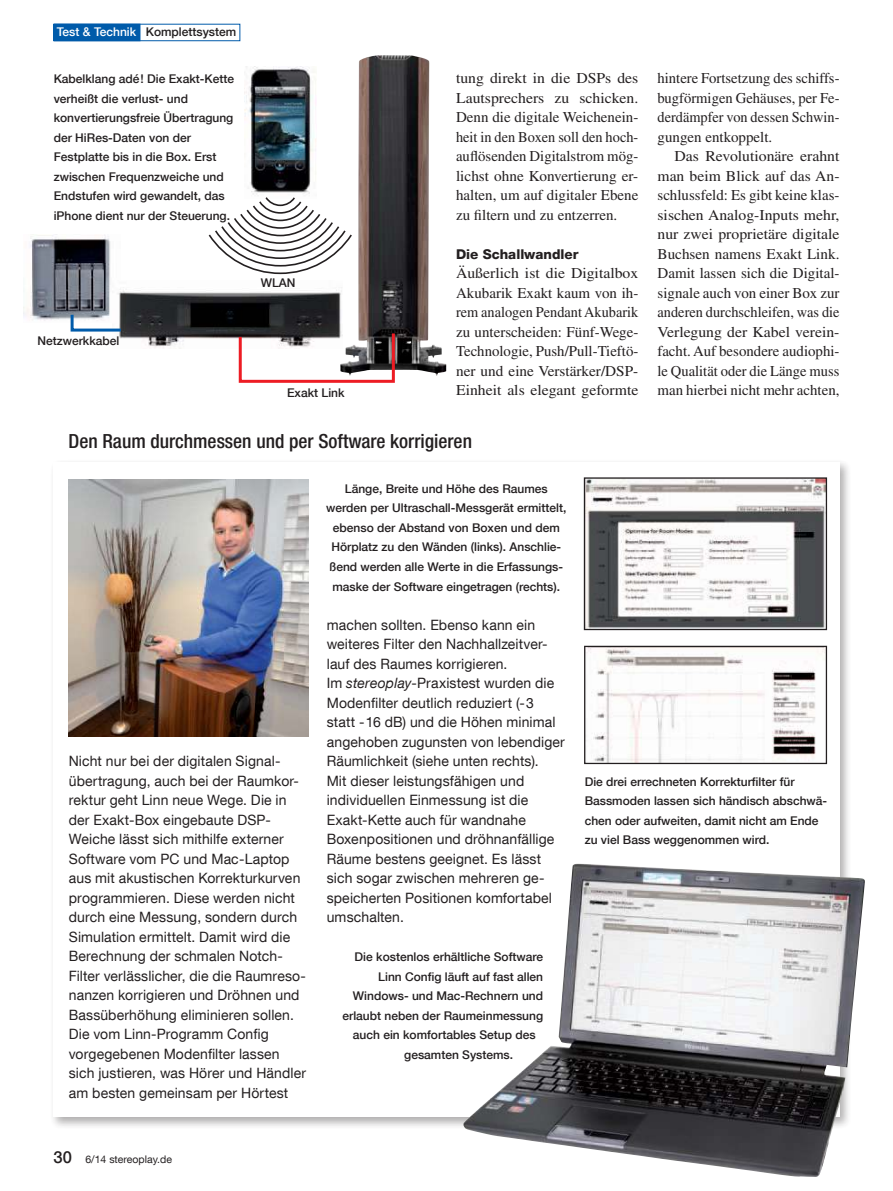
<style>
.page{position:relative;width:893px;height:1191px;background:#fff}
.page>*{position:absolute;margin:0;border:0;box-sizing:border-box;transform-origin:0 0}
.t1{font:500 condensed 19.5px "Helvetica Neue LT Com";color:#231f20}
.t2{font:15px/19.5px "Times LT Std";color:#231f20;text-align:justify;scale:1.05 1}
.t3{font:15px/19.5px "Times LT Std";color:#231f20;text-align:justify}
.t4{font:14.25px/19.5px "Helvetica Neue LT Com";letter-spacing:.01em;color:#231f20}
.t5{font:800 13.5px "Helvetica Neue LT Com";color:#231f20}
.t6{font:500 12px/19.5px "Helvetica Neue LT Com";color:#231f20}
.t7{font:10.5px "Helvetica Neue LT Com";color:#231f20}
.s1{color:#fff}
.s2{font-weight:500;font-size:16.5px}
.s3{font-style:italic}
</style>
<div class="page">
<div style="left:49px;top:458px;width:803px;height:671px;background:#231f20;opacity:.75"></div>
<div style="left:53px;top:462px;width:786px;height:655px;background:#fff"></div>
<img style="left:69px;top:479px;width:240px;height:258px">
<img style="left:463px;top:863px;width:402px;height:314px">
<img style="left:586px;top:479px;width:239px;height:149px">
<div style="left:584px;top:477px;width:243px;height:153px;border:1px solid #231f20"></div>
<img style="left:586px;top:648px;width:239px;height:114px">
<div style="left:584px;top:646px;width:243px;height:118px;border:1px solid #231f20"></div>
<img style="left:358px;top:55px;width:88px;height:321px">
<img style="left:23px;top:235px;width:88px;height:86px">
<img style="left:245px;top:67px;width:71px;height:128px">
<img style="left:117px;top:287px;width:225px;height:62px">
<svg style="left:69px;top:312px;width:55px;height:21px"></svg>
<svg style="left:237px;top:330px;width:159px;height:53px"></svg>
<svg style="left:208px;top:197px;width:144px;height:78px"></svg>
<div style="left:54px;top:24px;width:186px;height:17px;border:1px solid #005baa"></div>
<div style="left:54px;top:24px;width:86px;height:17px;background:#005baa"></div>
<p class="t6" style="left:57px;top:23px;width:181px"><span class="s1">Test &amp; Technik</span> Komplettsystem</p>
<p class="t6" style="left:54px;top:70px;width:182px">Kabelklang adé! Die Exakt-Kette verheißt die verlust- und konvertierungsfreie Übertragung der HiRes-Daten von der<br>Festplatte bis in die Box. Erst zwischen Frequenzweiche und<br>Endstufen wird gewandelt, das iPhone dient nur der Steuerung.</p>
<p class="t6" style="left:37px;top:332px;width:84px">Netzwerkkabel</p>
<p class="t6" style="left:261px;top:274px;width:36px">WLAN</p>
<p class="t6" style="left:287px;top:384px;width:59px">Exakt Link</p>
<p class="t2" style="left:456px;top:69px;width:175px">tung direkt in die DSPs des Lautsprechers zu schicken.<br>Denn die digitale Weichenein&shy;heit in den Boxen soll den hoch&shy;auflösenden Digitalstrom mög&shy;lichst ohne Konvertierung er&shy;halten, um auf digitaler Ebene zu filtern und zu entzerren.</p>
<p class="t5" style="left:456px;top:246px;width:124px">Die Schallwandler</p>
<p class="t2" style="left:456px;top:264px;width:175px">Äußerlich ist die Digitalbox Akubarik Exakt kaum von ih&shy;rem analogen Pendant Akubarik zu unterscheiden: Fünf-Wege-Technologie, Push/Pull-Tieftö&shy;ner und eine Verstärker/DSP-Einheit als elegant geformte</p>
<h1 class="t1" style="left:69px;top:434px;width:405px">Den Raum durchmessen und per Software korrigieren</h1>
<p class="t6" style="left:326px;top:480px;width:242px;text-align:center">Länge, Breite und Höhe des Raumes werden per Ultraschall-Messgerät ermittelt, ebenso der Abstand von Boxen und dem Hörplatz zu den Wänden (links). Anschlie&shy;ßend werden alle Werte in die Erfassungs&shy;maske der Software eingetragen (rechts).</p>
<p class="t3" style="left:657px;top:69px;width:184px">hintere Fortsetzung des schiffs&shy;bugförmigen Gehäuses, per Fe&shy;derdämpfer von dessen Schwin&shy;gungen entkoppelt.</p>
<p class="t2" style="left:657px;top:147px;width:175px;text-indent:17px">Das Revolutionäre erahnt man beim Blick auf das An&shy;schlussfeld: Es gibt keine klas&shy;sischen Analog-Inputs mehr, nur zwei proprietäre digitale Buchsen namens Exakt Link.<br>Damit lassen sich die Digital&shy;signale auch von einer Box zur anderen durchschleifen, was die Verlegung der Kabel verein&shy;facht. Auf besondere audiophi&shy;le Qualität oder die Länge muss man hierbei nicht mehr achten,</p>
<p class="t4" style="left:69px;top:752px;width:239px">Nicht nur bei der digitalen Signal&shy;übertragung, auch bei der Raumkor&shy;rektur geht Linn neue Wege. Die in der Exakt-Box eingebaute DSP-Weiche lässt sich mithilfe externer Software vom PC und Mac-Laptop aus mit akustischen Korrekturkurven programmieren. Diese werden nicht durch eine Messung, sondern durch Simulation ermittelt. Damit wird die Berechnung der schmalen Notch-Filter verlässlicher, die die Raumreso&shy;nanzen korrigieren und Dröhnen und Bassüberhöhung eliminieren sollen.<br>Die vom Linn-Programm Config vorgegebenen Modenfilter lassen sich justieren, was Hörer und Händler am besten gemeinsam per Hörtest</p>
<p class="t7" style="left:54px;top:1155px;width:120px"><span class="s2">30</span> 6/14 stereoplay.de</p>
<p class="t4" style="left:327px;top:616px;width:240px">machen sollten. Ebenso kann ein weiteres Filter den Nachhallzeitver&shy;lauf des Raumes korrigieren.<br>Im <span class="s3">stereoplay</span>-Praxistest wurden die Modenfilter deutlich reduziert (-3 statt -16 dB) und die Höhen minimal angehoben zugunsten von lebendiger Räumlichkeit (siehe unten rechts).<br>Mit dieser leistungsfähigen und individuellen Einmessung ist die Exakt-Kette auch für wandnahe Boxenpositionen und dröhnanfällige Räume bestens geeignet. Es lässt sich sogar zwischen mehreren ge&shy;speicherten Positionen komfortabel umschalten.</p>
<p class="t6" style="left:355px;top:948px;width:190px">Die kostenlos erhältliche Software</p>
<p class="t6" style="left:378px;top:966px;width:166px">Linn Config läuft auf fast allen</p>
<p class="t6" style="left:353px;top:987px;width:192px">Windows- und Mac-Rechnern und</p>
<p class="t6" style="left:342px;top:1006px;width:202px">erlaubt neben der Raumeinmessung</p>
<p class="t6" style="left:353px;top:1026px;width:184px">auch ein komfortables Setup des</p>
<p class="t6" style="left:404px;top:1045px;width:110px">gesamten Systems.</p>
<p class="t6" style="left:585px;top:771px;width:244px">Die drei errechneten Korrekturfilter für Bassmoden lassen sich händisch abschwä&shy;chen oder aufweiten, damit nicht am Ende zu viel Bass weggenommen wird.</p>
</div>
